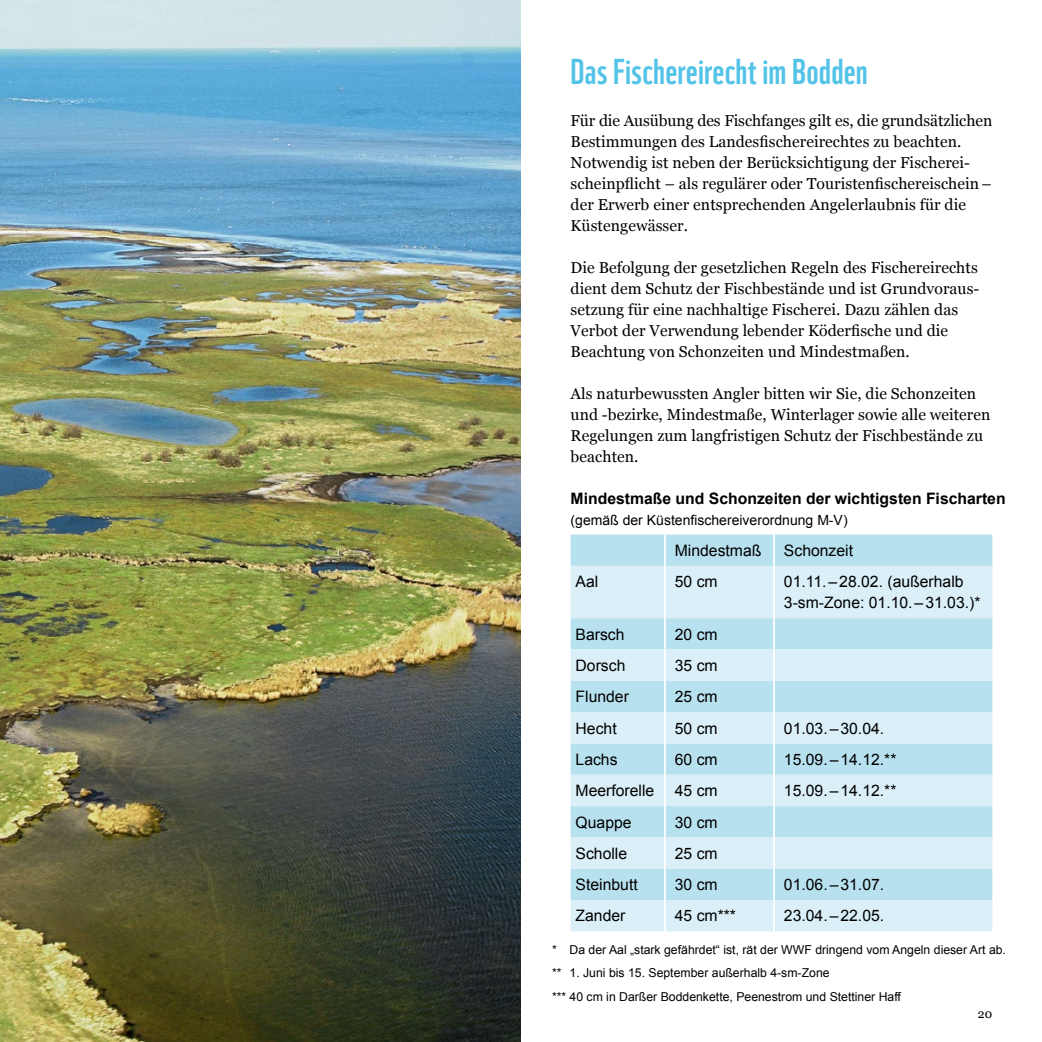
<style>
.page{position:relative;width:1042px;height:1042px;background:#fff}
.page>*{position:absolute;margin:0;border:0;box-sizing:border-box;transform-origin:0 0}
.t1{font:35px "WWF";letter-spacing:.005em;color:#53c3e8}
.t2{font:15.75px/21px "Georgia";letter-spacing:.005em;color:#000}
.t3{font:15.75px/21px "Arial";color:#000}
.t4{font:700 15.75px "Arial";color:#000}
.t5{font:14px "Arial";color:#000}
.t6{font:12.25px/23.3px "Arial";color:#000}
.t7{font:12.25px "Georgia";color:#000}
</style>
<div class="page">
<img style="left:0;top:0;width:521px;height:1042px">
<div style="left:570px;top:534px;width:422px;height:32px;background:#b8e1ef"></div>
<svg style="left:570px;top:566px;width:422px;height:365px;fill:#daeff7"></svg>
<hr style="left:664px;top:534px;width:2px;height:32px;background:#fff">
<hr style="left:664px;top:566px;width:2px;height:52px;background:#fff">
<hr style="left:664px;top:618px;width:2px;height:31px;background:#fff">
<hr style="left:664px;top:649px;width:2px;height:32px;background:#fff">
<hr style="left:664px;top:681px;width:2px;height:31px;background:#fff">
<hr style="left:664px;top:712px;width:2px;height:31px;background:#fff">
<hr style="left:664px;top:743px;width:2px;height:32px;background:#fff">
<hr style="left:664px;top:775px;width:2px;height:31px;background:#fff">
<hr style="left:664px;top:806px;width:2px;height:31px;background:#fff">
<hr style="left:664px;top:837px;width:2px;height:32px;background:#fff">
<hr style="left:664px;top:869px;width:2px;height:31px;background:#fff">
<hr style="left:664px;top:900px;width:2px;height:31px;background:#fff">
<hr style="left:773px;top:534px;width:2px;height:32px;background:#fff">
<hr style="left:773px;top:566px;width:2px;height:52px;background:#fff">
<hr style="left:773px;top:618px;width:2px;height:31px;background:#fff">
<hr style="left:773px;top:649px;width:2px;height:32px;background:#fff">
<hr style="left:773px;top:681px;width:2px;height:31px;background:#fff">
<hr style="left:773px;top:712px;width:2px;height:31px;background:#fff">
<hr style="left:773px;top:743px;width:2px;height:32px;background:#fff">
<hr style="left:773px;top:775px;width:2px;height:31px;background:#fff">
<hr style="left:773px;top:806px;width:2px;height:31px;background:#fff">
<hr style="left:773px;top:837px;width:2px;height:32px;background:#fff">
<hr style="left:773px;top:869px;width:2px;height:31px;background:#fff">
<hr style="left:773px;top:900px;width:2px;height:31px;background:#fff">
<h1 class="t1" style="left:570px;top:48px;width:299px">Das Fischereirecht im Bodden</h1>
<p class="t2" style="left:570px;top:109px;width:423px">Für die Ausübung des Fischfanges gilt es, die grundsätzlichen Bestimmungen des Landesfischereirechtes zu beachten.<br>Notwendig ist neben der Berücksichtigung der Fischerei&shy;scheinpflicht – als regulärer oder Touristenfischereischein– der Erwerb einer entsprechenden Angelerlaubnis für die Küstengewässer.</p>
<p class="t2" style="left:570px;top:256px;width:409px">Die Befolgung der gesetzlichen Regeln des Fischereirechts dient dem Schutz der Fischbestände und ist Grundvoraus&shy;setzung für eine nachhaltige Fischerei. Dazu zählen das Verbot der Verwendung lebender Köderfische und die Beachtung von Schonzeiten und Mindestmaßen.</p>
<p class="t2" style="left:570px;top:382px;width:421px">Als naturbewussten Angler bitten wir Sie, die Schonzeiten und -bezirke, Mindestmaße, Winterlager sowie alle weiteren Regelungen zum langfristigen Schutz der Fischbestände zu beachten.</p>
<p class="t4" style="left:570px;top:488px;width:436px">Mindestmaße und Schonzeiten der wichtigsten Fischarten</p>
<p class="t5" style="left:570px;top:510px;width:278px">(gemäß der Küstenfischereiverordnung M-V)</p>
<p class="t3" style="left:675px;top:540px;width:88px">Mindestmaß</p>
<p class="t3" style="left:784px;top:540px;width:71px">Schonzeit</p>
<p class="t3" style="left:575px;top:571px;width:24px">Aal</p>
<p class="t3" style="left:675px;top:571px;width:44px">50 cm</p>
<p class="t3" style="left:784px;top:571px;width:198px">01.11.–28.02. (außerhalb<br>3-sm-Zone: 01.10.–31.03.)*</p>
<p class="t3" style="left:575px;top:624px;width:51px">Barsch</p>
<p class="t3" style="left:675px;top:624px;width:44px">20 cm</p>
<p class="t3" style="left:575px;top:655px;width:51px">Dorsch</p>
<p class="t3" style="left:675px;top:655px;width:44px">35 cm</p>
<p class="t3" style="left:575px;top:686px;width:55px">Flunder</p>
<p class="t3" style="left:675px;top:686px;width:44px">25 cm</p>
<p class="t3" style="left:575px;top:717px;width:43px">Hecht</p>
<p class="t3" style="left:675px;top:717px;width:44px">50 cm</p>
<p class="t3" style="left:784px;top:717px;width:102px">01.03.–30.04.</p>
<p class="t3" style="left:575px;top:749px;width:44px">Lachs</p>
<p class="t3" style="left:675px;top:749px;width:44px">60 cm</p>
<p class="t3" style="left:784px;top:749px;width:114px">15.09.–14.12.**</p>
<p class="t3" style="left:575px;top:780px;width:80px">Meerforelle</p>
<p class="t3" style="left:675px;top:780px;width:44px">45 cm</p>
<p class="t3" style="left:784px;top:780px;width:114px">15.09.–14.12.**</p>
<p class="t3" style="left:575px;top:811px;width:58px">Quappe</p>
<p class="t3" style="left:675px;top:811px;width:44px">30 cm</p>
<p class="t3" style="left:575px;top:843px;width:53px">Scholle</p>
<p class="t3" style="left:675px;top:843px;width:44px">25 cm</p>
<p class="t3" style="left:575px;top:874px;width:64px">Steinbutt</p>
<p class="t3" style="left:675px;top:874px;width:44px">30 cm</p>
<p class="t3" style="left:784px;top:874px;width:102px">01.06.–31.07.</p>
<p class="t3" style="left:575px;top:905px;width:51px">Zander</p>
<p class="t3" style="left:675px;top:905px;width:63px">45 cm***</p>
<p class="t3" style="left:784px;top:905px;width:102px">23.04.–22.05.</p>
<p class="t6" style="left:552px;top:938px;width:455px">* Da der Aal „stark gefährdet“ ist, rät der WWF dringend vom Angeln dieser Art ab. ** 1. Juni bis 15. September außerhalb 4-sm-Zone<br>*** 40 cm in Darßer Boddenkette, Peenestrom und Stettiner Haff</p>
<p class="t7" style="left:978px;top:1004px;width:16px">20</p>
</div>
